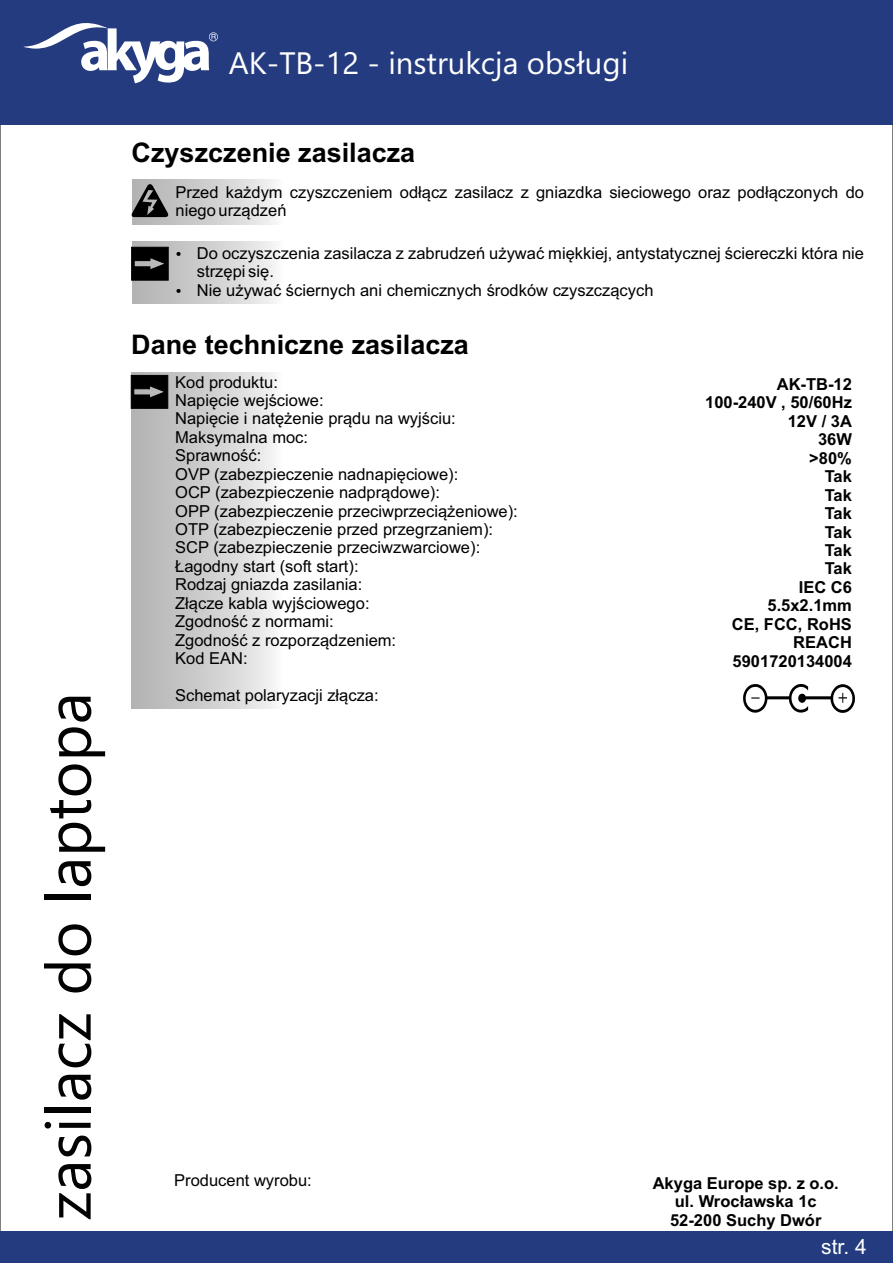
<style>
.page{position:relative;width:893px;height:1263px;background:#fff}
.page>*{position:absolute;margin:0;border:0;box-sizing:border-box;transform-origin:0 0}
.t1{font:63px "Ebrima";color:#020202}
.t2{font:31.05px "Ebrima";color:#fff}
.t3{font:700 27px "Arial";color:#000}
.t4{font:21px "Arial";color:#fff}
.t5{font:16.5px/18.5px "Arial";color:#000}
.t6{font:700 16.5px/18.5px "Arial";color:#000;text-align:center}
</style>
<div class="page">
<div style="left:131px;top:372px;width:152px;height:336px;background:linear-gradient(to right,#aeaeae,#f3f3f3)"></div>
<svg style="left:743px;top:684px;width:112px;height:29px"></svg>
<div style="left:0;top:0;width:893px;height:124px;background:#243b7f"></div>
<svg style="left:23px;top:23px;width:195px;height:60px"></svg>
<div style="left:0;top:1231px;width:893px;height:31px;background:#243b7f"></div>
<svg style="left:130px;top:375px;width:39px;height:34px"></svg>
<div style="left:132px;top:241px;width:151px;height:63px;background:linear-gradient(to right,#aeaeae,#f3f3f3)"></div>
<svg style="left:131px;top:246px;width:38px;height:35px"></svg>
<div style="left:132px;top:179px;width:151px;height:45px;background:linear-gradient(to right,#acacac,#f5f5f5)"></div>
<svg style="left:132px;top:184px;width:36px;height:33px"></svg>
<svg style="left:177px;top:251px;width:4px;height:5px"></svg>
<svg style="left:177px;top:288px;width:4px;height:4px"></svg>
<h1 class="t1" style="left:45px;top:1220px;width:529px;rotate:-90deg">zasilacz do laptopa</h1>
<h2 class="t2" style="left:229px;top:51px;width:401px">AK-TB-12 - instrukcja obsługi</h2>
<h3 class="t3" style="left:132px;top:143px;width:285px">Czyszczenie zasilacza</h3>
<p class="t5" style="left:176px;top:184px;width:690px">Przed każdym czyszczeniem odłącz zasilacz z gniazdka sieciowego oraz podłączonych do niego urządzeń</p>
<p class="t5" style="left:197px;top:245px;width:669px">Do oczyszczenia zasilacza z zabrudzeń używać miękkiej, antystatycznej ściereczki która nie strzępi się.<br>Nie używać ściernych ani chemicznych środków czyszczących</p>
<h3 class="t3" style="left:131px;top:334px;width:339px">Dane techniczne zasilacza</h3>
<p class="t5" style="left:175px;top:374px;width:344px">Kod produktu :<br>Napięcie wejściowe :<br>Napięcie i natężenie prądu na wyjściu :<br>Maksymalna moc :<br>Sprawność :<br>OVP (zabezpieczenie nadnapięciowe) :<br>OCP (zabezpieczenie nadprądowe) :<br>OPP (zabezpieczenie przeciwprzeciążeniowe) :<br>OTP (zabezpieczenie przed przegrzaniem) :<br>SCP (zabezpieczenie przeciwzwarciowe) :<br>Łagodny start (soft start) :<br>Rodzaj gniazda zasilania :<br>Złącze kabla wyjściowego :<br>Zgodność z normami :<br>Zgodność z rozporządzeniem:<br>Kod EAN :</p>
<p class="t5" style="left:175px;top:687px;width:205px">Schemat polaryzacji złącza:</p>
<p class="t6" style="left:705px;top:376px;width:148px;text-align:right">AK-TB-12<br>100-240V , 50/60Hz<br>12V / 3A<br>36W<br>&gt;80%<br>Tak<br>Tak<br>Tak<br>Tak<br>Tak<br>Tak<br>IEC C6<br>5.5x2.1mm<br>CE, FCC, RoHS<br>REACH<br>5901720134004</p>
<p class="t5" style="left:174px;top:1172px;width:139px">Producent wyrobu:</p>
<p class="t6" style="left:653px;top:1175px;width:188px">Akyga Europe sp. z o.o. ul. Wrocławska 1c</p>
<p class="t6" style="left:670px;top:1212px;width:153px">52-200 Suchy Dwór</p>
<p class="t4" style="left:821px;top:1239px;width:47px">str. 4</p>
</div>
